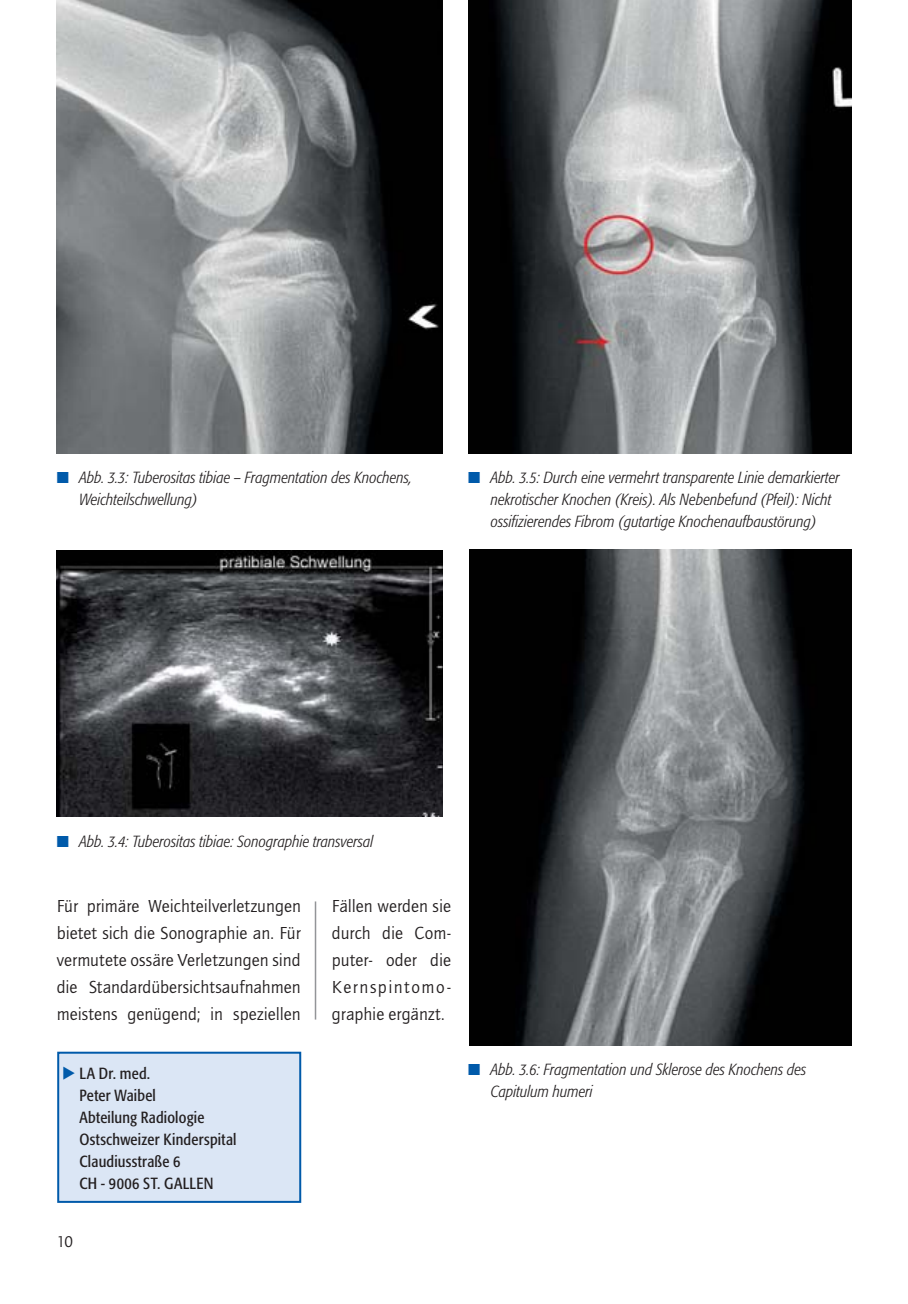
<style>
.page{position:relative;width:908px;height:1304px;background:#fff}
.page>*{position:absolute;margin:0;border:0;box-sizing:border-box;transform-origin:0 0}
.t1{font:18px/27px "Quay";color:#231f20;text-align:justify}
.t2{font:italic 300 condensed 16px/22px "Formata";color:#231f20}
.t3{font:condensed 16px/22px "Formata";letter-spacing:.015em;color:#231f20}
.t4{font:16px "Quay";color:#231f20}
.s1{color:#005aaa}
</style>
<div class="page">
<hr style="left:314px;top:901px;width:2px;height:119px;background:#939598">
<div style="left:58px;top:1053px;width:242px;height:149px;background:#dbe6f5"></div>
<div style="left:57px;top:1052px;width:244px;height:151px;border:2px solid #005aaa"></div>
<img style="left:57px;top:0;width:385px;height:454px">
<img style="left:57px;top:550px;width:385px;height:267px">
<img style="left:468px;top:0;width:382px;height:454px">
<img style="left:469px;top:550px;width:381px;height:496px">
<p class="t2" style="left:79px;top:467px;width:334px;text-indent:-23px"><span class="s1">■</span> Abb. 3.3: Tuberositas tibiae – Fragmentation des Knochens,<br>Weichteilschwellung)</p>
<p class="t2" style="left:490px;top:467px;width:350px;text-indent:-23px"><span class="s1">■</span> Abb. 3.5: Durch eine vermehrt transparente Linie demarkierter nekrotischer Knochen (Kreis). Als Nebenbefund (Pfeil): Nicht ossifizierendes Fibrom (gutartige Knochenaufbaustörung)</p>
<p class="t2" style="left:57px;top:832px;width:318px"><span class="s1">■</span> Abb. 3.4: Tuberositas tibiae: Sonographie transversal</p>
<p class="t1" style="left:57px;top:894px;width:245px">Für primäre Weichteilverletzungen bietet sich die Sonographie an. Für vermutete ossäre Verletzungen sind die Standardübersichtsaufnahmen meistens genügend; in speziellen</p>
<p class="t1" style="left:332px;top:894px;width:121px">Fällen werden sie durch die Com&shy;puter- oder die Kernspintomo&shy;graphie ergänzt.</p>
<p class="t3" style="left:79px;top:1064px;width:158px">LA Dr. med.<br>Peter Waibel<br>Abteilung Radiologie<br>Ostschweizer Kinderspital<br>Claudiusstraße 6<br>CH - 9006 ST. GALLEN</p>
<p class="t2" style="left:490px;top:1059px;width:317px;text-indent:-23px"><span class="s1">■</span> Abb. 3.6: Fragmentation und Sklerose des Knochens des<br>Capitulum humeri</p>
<p class="t4" style="left:57px;top:1235px;width:18px">10</p>
</div>
